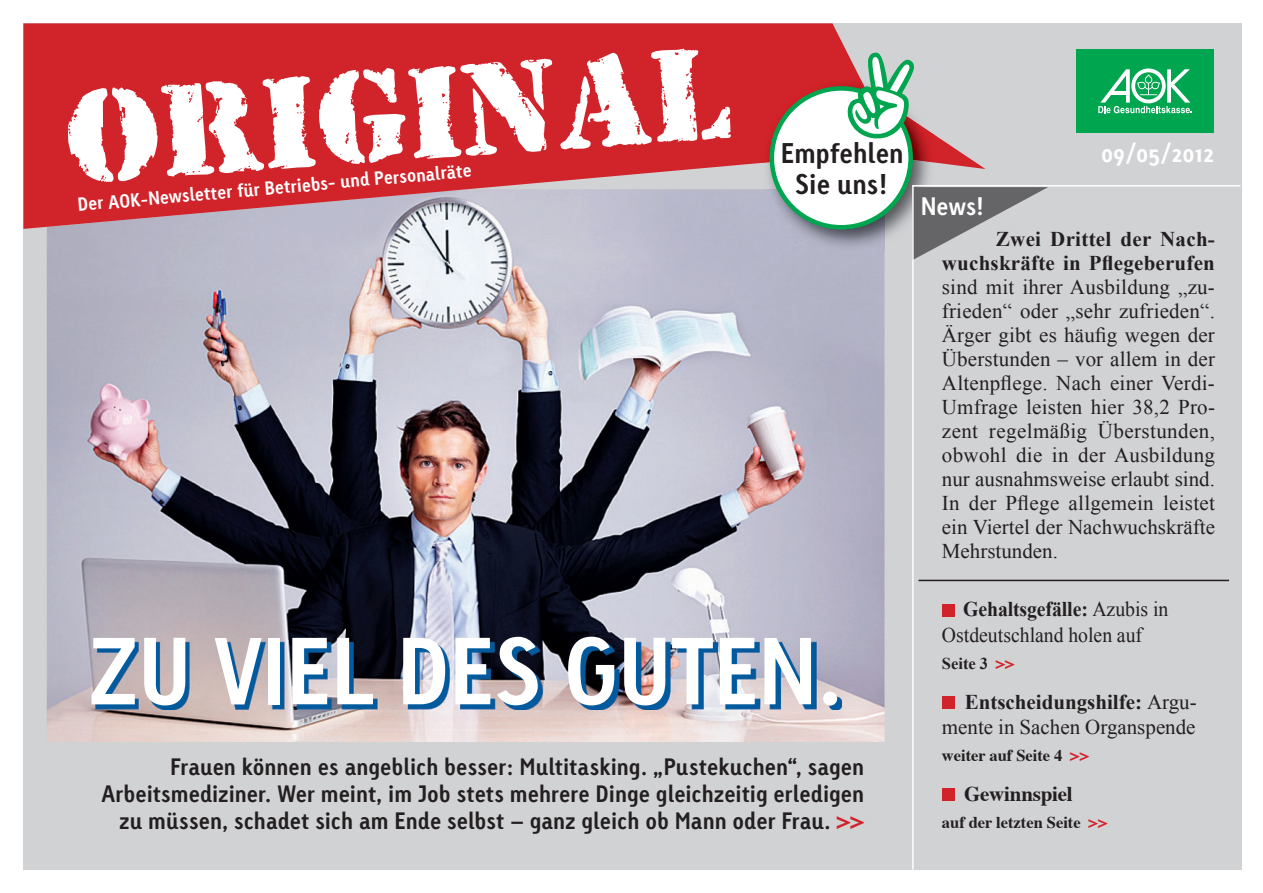
<style>
.page{position:relative;width:1263px;height:893px;background:#fff}
.page>*{position:absolute;margin:0;border:0;box-sizing:border-box;transform-origin:0 0}
.t1{font:138px "Rubber Stamp Plain";color:#fff}
.t2{font:700 90px "Linotype Tetria";letter-spacing:-.01em;color:#fff}
.t3{font:700 27px/31.5px "Linotype Tetria";color:#231f20;text-align:center}
.t4{font:700 24px "Linotype Tetria";color:#fff}
.t5{font:700 22.5px/27px "Linotype Tetria";color:#231f20;text-align:right}
.t6{font:21px/24px "Times New Roman";color:#231f20;text-align:justify}
.t7{font:700 21px/24px "Times New Roman";letter-spacing:.01em;color:#231f20;text-align:right}
.t8{font:21px/25.2px "Times New Roman";color:#231f20;scale:.94 1}
.t9{font:700 21px "Times";letter-spacing:-.01em;color:#231f20}
.t10{font:700 18px "Linotype Tetria";color:#fff}
.t11{font:700 16.5px "Times";color:#231f20}
.t12{font:700 16.5px "Times New Roman";color:#231f20}
.s1{font-family:"Times";font-size:24px;color:#d1232a}
.s2{font-weight:700}
.s3{font-family:"Times";color:#d1232a}
.s4{color:#d1232a}
</style>
<div class="page">
<div style="left:23px;top:23px;width:1219px;height:847px;background:#d1d2d4"></div>
<img style="left:47px;top:229px;width:837px;height:513px">
<div style="left:1076px;top:49px;width:138px;height:84px;background:#00a54f"></div>
<svg style="left:1098px;top:68px;width:94px;height:45px"></svg>
<svg style="left:23px;top:23px;width:962px;height:206px;background:#ce454c"></svg>
<img style="left:763px;top:163px;width:171px;height:88px">
<img style="left:763px;top:189px;width:121px;height:62px">
<img style="left:763px;top:80px;width:171px;height:83px">
<div style="left:772px;top:88px;width:139px;height:139px;background:#fff;border-radius:50%"></div>
<div style="left:769px;top:86px;width:144px;height:144px;border:4px solid #00a54f;border-radius:50%"></div>
<svg style="left:846px;top:51px;width:69px;height:89px"></svg>
<svg style="left:911px;top:184px;width:330px;height:686px"></svg>
<img style="left:96px;top:641px;width:745px;height:69px">
<h1 class="t1" style="left:59px;top:56px;width:670px;rotate:-4deg">ORIGINAL</h1>
<p class="t10" style="left:77px;top:197px;width:397px;rotate:-5deg">Der AOK-Newsletter für Betriebs- und Personalräte</p>
<p class="t3" style="left:781px;top:139px;width:125px">Empfehlen<br>Sie uns!</p>
<h2 class="t2" style="left:88px;top:634px;width:758px">ZU VIEL DES GUTEN.</h2>
<p class="t5" style="left:101px;top:755px;width:764px">Frauen können es angeblich besser: Multitasking. „Pustekuchen“, sagen<br>Arbeits mediziner. Wer meint, im Job stets mehrere Dinge gleichzeitig erledigen zu müssen, schadet sich am Ende selbst – ganz gleich ob Mann oder Frau. <span class="s1">&gt;&gt;</span></p>
<p class="t4" style="left:1101px;top:143px;width:115px">09/05/2012</p>
<p class="t4" style="left:921px;top:196px;width:65px">News!</p>
<p class="t7" style="left:942px;top:227px;width:275px">Zwei Drittel der Nach&shy;wuchskräfte in Pflegeberufen</p>
<p class="t6" style="left:942px;top:275px;width:275px">sind mit ihrer Ausbildung „zu&shy;frieden“ oder „sehr zufrieden“.<br>Ärger gibt es häufig wegen der Überstunden – vor allem in der Altenpflege. Nach einer Verdi-Umfrage leisten hier 38,2 Pro&shy;zent regelmäßig Überstunden, obwohl die in der Ausbildung nur ausnahmsweise erlaubt sind.<br>In der Pflege allgemein leistet ein Viertel der Nachwuchskräfte Mehrstunden.</p>
<p class="t8" style="left:942px;top:597px;width:242px;text-indent:21px"><span class="s2">Gehaltsgefälle:</span> Azubis in<br>Ostdeutschland holen auf</p>
<p class="t12" style="left:942px;top:654px;width:74px">Seite 3 <span class="s3">&gt;&gt;</span></p>
<p class="t6" style="left:942px;top:689px;width:256px;line-height:25.2px;text-align:right"><span class="s2">Entscheidungshilfe:</span> Argu&shy;mente in Sachen Organspende</p>
<p class="t11" style="left:942px;top:749px;width:149px">weiter auf Seite 4 <span class="s4">&gt;&gt;</span></p>
<p class="t9" style="left:964px;top:785px;width:110px">Gewinnspiel</p>
<p class="t11" style="left:942px;top:816px;width:167px">auf der letzten Seite <span class="s4">&gt;&gt;</span></p>
</div>
